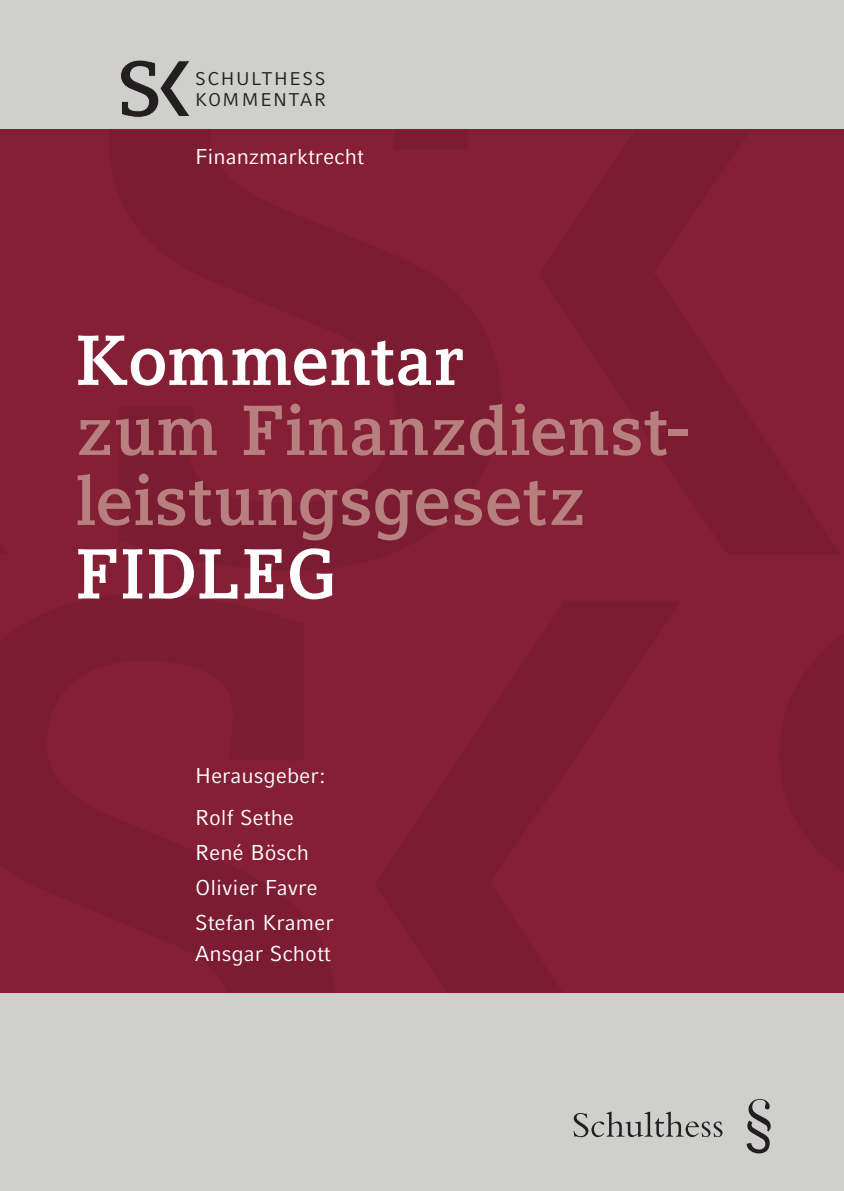
<style>
.page{position:relative;width:844px;height:1191px;background:#fff}
.page>*{position:absolute;margin:0;border:0;box-sizing:border-box;transform-origin:0 0}
.t1{font:700 70px/70px "Compatil Letter LT Pro";color:#b7807f}
.t2{font:700 70px "Compatil Letter LT Pro";letter-spacing:.005em;color:#fff}
.t3{font:21.35px/35px "Compatil Fact LT Pro";color:#fff}
.t4{font:18.38px/21px "Compatil Fact LT Pro";letter-spacing:.08em;color:#231f20}
</style>
<div class="page">
<div style="left:0;top:0;width:843px;height:1191px;background:#cfd0ce"></div>
<div style="left:0;top:129px;width:843px;height:863px;background:#851f36"></div>
<svg style="left:573px;top:1111px;width:149px;height:26px"></svg>
<svg style="left:746px;top:1098px;width:25px;height:55px"></svg>
<svg style="left:120px;top:60px;width:69px;height:58px"></svg>
<p class="t4" style="left:195px;top:68px;width:132px">SCHULTHESS<br>KOMMENTAR</p>
<p class="t3" style="left:195px;top:139px;width:170px">Finanzmarktrecht</p>
<h1 class="t2" style="left:75px;top:319px;width:389px">Kommentar</h1>
<h1 class="t1" style="left:75px;top:396px;width:616px">zum Finanzdienst&shy;leistungsgesetz</h1>
<h1 class="t2" style="left:75px;top:533px;width:263px">FIDLEG</h1>
<p class="t3" style="left:195px;top:755px;width:132px;line-height:41.5px">Herausgeber:<br>Rolf Sethe</p>
<p class="t3" style="left:195px;top:835px;width:140px">René Bösch<br>Olivier Favre<br>Stefan Kramer</p>
<p class="t3" style="left:195px;top:936px;width:137px">Ansgar Schott</p>
</div>
